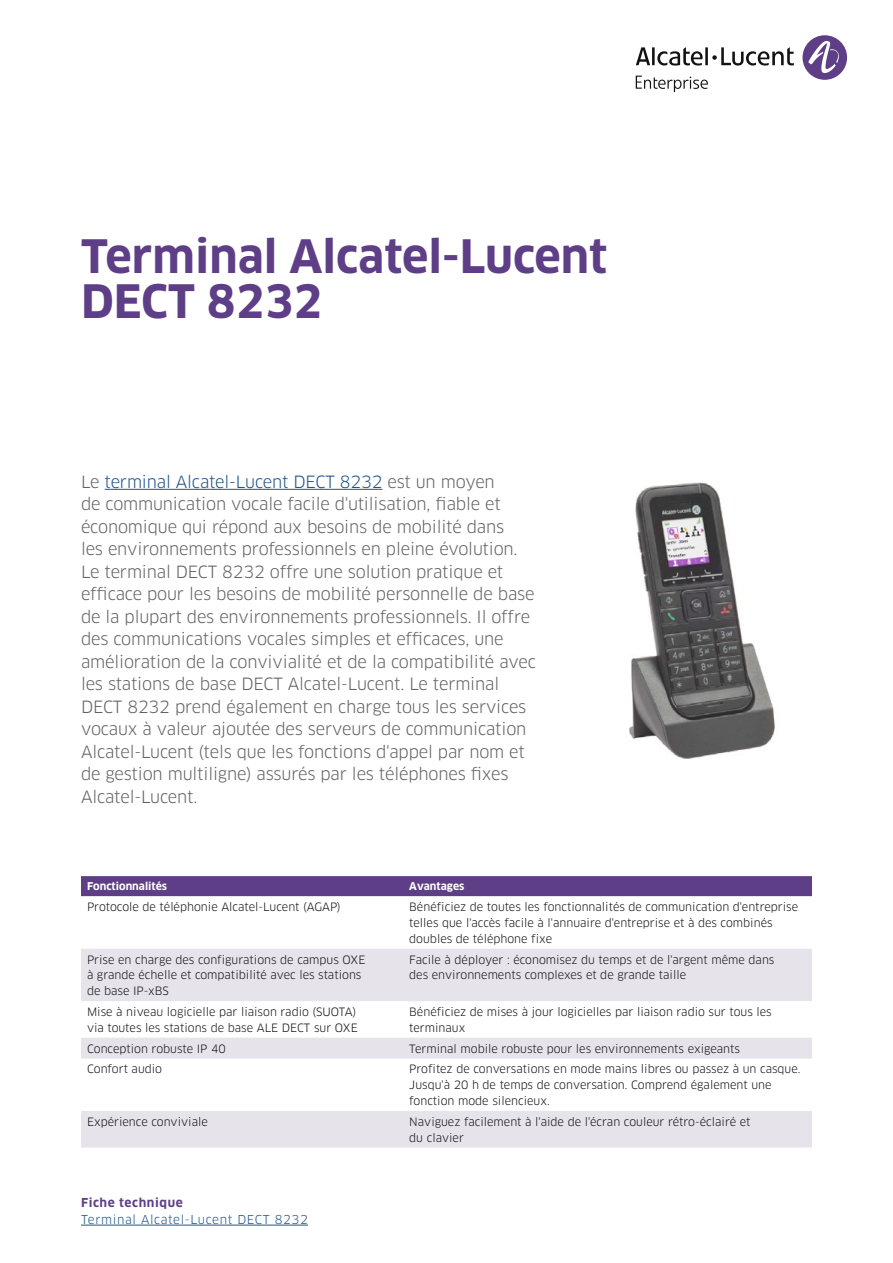
<style>
.page{position:relative;width:893px;height:1263px;background:#fff}
.page>*{position:absolute;margin:0;border:0;box-sizing:border-box;transform-origin:0 0}
.t1{font:700 45px/45px "Clan OT";color:#5e3f87}
.t2{font:16.5px/22.5px "Clan OT";letter-spacing:-.01em;color:#606362}
.t3{font:12px "Clan OT";letter-spacing:.05em;color:#1f548a}
.t4{font:700 12px "Clan OT";letter-spacing:.05em;color:#5e3f87}
.t5{font:11.25px/15.8px "Clan OT";color:#121212}
.t6{font:700 10.5px "Clan OT";color:#fff}
.s1{color:#1f548a}
</style>
<div class="page">
<hr style="left:81px;top:1225px;width:227px;height:1px;background:#1f548a">
<div style="left:802px;top:35px;width:45px;height:45px;background:#5e3f87;border-radius:50%"></div>
<svg style="left:808px;top:41px;width:34px;height:33px"></svg>
<svg style="left:636px;top:47px;width:158px;height:19px"></svg>
<svg style="left:636px;top:76px;width:72px;height:16px"></svg>
<hr style="left:105px;top:489px;width:277px;height:1px;background:#1f548a">
<img style="left:629px;top:482px;width:146px;height:277px">
<div style="left:81px;top:876px;width:731px;height:20px;background:#5e3f87"></div>
<svg style="left:81px;top:896px;width:731px;height:1px"></svg>
<svg style="left:81px;top:949px;width:731px;height:198px;fill:#e6e3eb"></svg>
<h1 class="t1" style="left:81px;top:235px;width:528px">Terminal Alcatel-Lucent<br>DECT 8232</h1>
<p class="t2" style="left:81px;top:470px;width:457px">Le <span class="s1">terminal Alcatel-Lucent DECT 8232</span> est un moyen<br>de communication vocale facile d'utilisation, fiable et économique qui répond aux besoins de mobilité dans<br>les environnements professionnels en pleine évolution.<br>Le terminal DECT 8232 offre une solution pratique et efficace pour les besoins de mobilité personnelle de base de la plupart des environnements professionnels. Il offre des communications vocales simples et efficaces, une amélioration de la convivialité et de la compatibilité avec les stations de base DECT Alcatel-Lucent. Le terminal DECT 8232 prend également en charge tous les services vocaux à valeur ajoutée des serveurs de communication Alcatel-Lucent (tels que les fonctions d'appel par nom et de gestion multiligne) assurés par les téléphones fixes Alcatel-Lucent.</p>
<p class="t6" style="left:87px;top:880px;width:82px">Fonctionnalités</p>
<p class="t6" style="left:409px;top:880px;width:57px">Avantages</p>
<p class="t5" style="left:87px;top:899px;width:255px">Protocole de téléphonie Alcatel-Lucent (AGAP)</p>
<p class="t5" style="left:409px;top:899px;width:390px">Bénéficiez de toutes les fonctionnalités de communication d'entreprise telles que l'accès facile à l'annuaire d'entreprise et à des combinés doubles de téléphone fixe</p>
<p class="t5" style="left:87px;top:951px;width:280px">Prise en charge des configurations de campus OXE à grande échelle et compatibilité avec les stations de base IP-xBS</p>
<p class="t5" style="left:409px;top:951px;width:367px">Facile à déployer : économisez du temps et de l'argent même dans des environnements complexes et de grande taille</p>
<p class="t5" style="left:87px;top:1004px;width:272px">Mise à niveau logicielle par liaison radio (SUOTA) via toutes les stations de base ALE DECT sur OXE</p>
<p class="t5" style="left:409px;top:1004px;width:364px">Bénéficiez de mises à jour logicielles par liaison radio sur tous les terminaux</p>
<p class="t5" style="left:87px;top:1040px;width:140px">Conception robuste IP 40</p>
<p class="t5" style="left:409px;top:1040px;width:332px">Terminal mobile robuste pour les environnements exigeants</p>
<p class="t5" style="left:87px;top:1061px;width:77px">Confort audio</p>
<p class="t5" style="left:409px;top:1061px;width:393px">Profitez de conversations en mode mains libres ou passez à un casque.<br>Jusqu'à 20 h de temps de conversation. Comprend également une fonction mode silencieux.</p>
<p class="t5" style="left:87px;top:1114px;width:122px">Expérience conviviale</p>
<p class="t5" style="left:409px;top:1114px;width:343px">Naviguez facilement à l'aide de l'écran couleur rétro-éclairé et du clavier</p>
<p class="t4" style="left:81px;top:1196px;width:103px">Fiche technique</p>
<p class="t3" style="left:81px;top:1212px;width:228px">Terminal Alcatel-Lucent DECT 8232</p>
</div>
